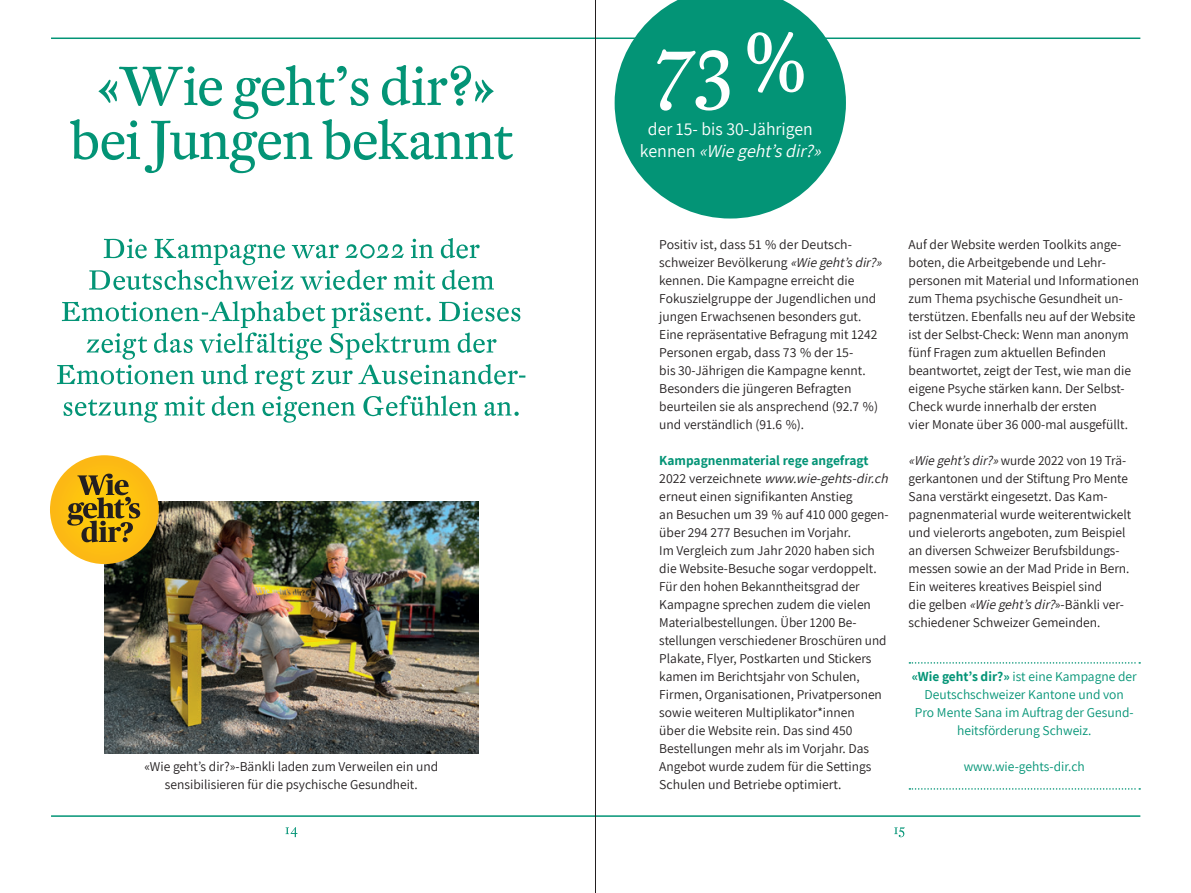
<style>
.page{position:relative;width:1191px;height:893px;background:#fff}
.page>*{position:absolute;margin:0;border:0;box-sizing:border-box;transform-origin:0 0}
.t1{font:18px/22.5px "Assistant";color:#fff;text-align:center}
.t2{font:13.5px/18px "Assistant";color:#231f20}
.t3{font:13.5px/18px "Assistant";color:#039476;text-align:center}
.s1{font-style:italic}
.s2{font-weight:700;color:#039476}
.s3{font-weight:700}
</style>
<div class="page">
<hr style="left:51px;top:38px;width:544px;height:1px;background:#039476">
<hr style="left:596px;top:38px;width:544px;height:1px;background:#039476">
<hr style="left:51px;top:815px;width:544px;height:2px;background:#039476">
<hr style="left:596px;top:815px;width:544px;height:2px;background:#039476">
<hr style="left:595px;top:0;width:1px;height:893px;background:#231f20">
<svg style="left:894px;top:827px;width:10px;height:10px"></svg>
<svg style="left:285px;top:827px;width:12px;height:10px"></svg>
<svg style="left:70px;top:65px;width:443px;height:108px"></svg>
<svg style="left:57px;top:301px;width:468px;height:122px"></svg>
<svg style="left:89px;top:238px;width:405px;height:52px"></svg>
<svg style="left:909px;top:662px;width:231px;height:2px"></svg>
<svg style="left:909px;top:788px;width:231px;height:2px"></svg>
<img style="left:104px;top:501px;width:374px;height:252px">
<svg style="left:614px;top:0;width:232px;height:219px;fill:#039476"></svg>
<svg style="left:657px;top:32px;width:146px;height:79px"></svg>
<div style="left:50px;top:455px;width:109px;height:109px;background:#fcba14;border-radius:54px"></div>
<svg style="left:67px;top:473px;width:73px;height:69px"></svg>
<p class="t2" style="left:144px;top:757px;width:295px;text-align:center">«Wie geht’s dir?»-Bänkli laden zum Verweilen ein und sensibilisieren für die psychische Gesundheit.</p>
<h1 class="t1" style="left:640px;top:117px;width:187px">der 15- bis 30-Jährigen<br>k e n n e n <span class="s1">«Wiegeht’sdir?»</span></h1>
<p class="t2" style="left:659px;top:235px;width:227px">Positiv ist, dass 51 % der Deutsch&shy;schweizer Bevölkerung <span class="s1">«Wiegeht’sdir?» </span>kennen. Die Kampagne erreicht die Fokuszielgruppe der Jugendlichen und jungen Erwachsenen besonders gut.<br>Eine repräsentative Befragung mit 1242<br>Personen ergab, dass 73 % der 15-<br>bis 30-Jährigen die Kampagne kennt.<br>Besonders die jüngeren Befragten beurteilen sie als ansprechend (92.7 %) und verständlich (91.6 %).</p>
<p class="t2" style="left:659px;top:451px;width:234px"><span class="s2">Kampagnenmaterial rege angefragt<br></span>2 0 2 2 ve rz e i c h n ete <span class="s1">www.wie-gehts-dir.ch </span>erneut einen signifikanten Anstieg<br>an Besuchen um 39 % auf 410 000 gegen&shy;über 294 277 Besuchen im Vorjahr.<br>Im Vergleich zum Jahr 2020 haben sich die Website-Besuche sogar verdoppelt.<br>Für den hohen Bekanntheitsgrad der Kampagne sprechen zudem die vielen Materialbestellungen. Über 1200 Be----- stellungen verschiedener Broschüren und Plakate, Flyer, Postkarten und Stickers kamen im Berichtsjahr von Schulen, Firmen, Organisationen, Privatpersonen sowie weiteren Multiplikator*innen<br>über die Website rein. Das sind 450<br>Bestellungen mehr als im Vorjahr. Das Angebot wurde zudem für die Settings Schulen und Betriebe optimiert.</p>
<p class="t2" style="left:908px;top:235px;width:232px">Auf der Website werden Toolkits ange-- boten, die Arbeitgebende und Lehr&shy;personen mit Material und Informationen zum Thema psychische Gesundheit un&shy;terstützen. Ebenfalls neu auf der Website ist der Selbst-Check: Wenn man anonym fünf Fragen zum aktuellen Befinden beantwortet, zeigt der Test, wie man die eigene Psyche stärken kann. Der Selbst-Check wurde innerhalb der ersten<br>vier Monate über 36 000-mal ausgefüllt.</p>
<p class="t2" style="left:908px;top:451px;width:224px"><span class="s1">«Wiegeht’sdir?»</span>wurde 2022 von 19 Trä&shy;gerkantonen und der Stiftung Pro Mente Sana verstärkt eingesetzt. Das Kam&shy;pagnenmaterial wurde weiterentwickelt und vielerorts angeboten, zum Beispiel an diversen Schweizer Berufsbildungs&shy;messen sowie an der Mad Pride in Bern.<br>Ein weiteres kreatives Beispiel sind<br>die gelben <span class="s1">«Wiegeht’sdir?</span>»-Bänkli ver&shy;schiedener Schweizer Gemeinden.</p>
<p class="t3" style="left:911px;top:667px;width:227px"><span class="s3">«Wie geht’s dir?»</span> ist eine Kampagne der Deutschschweizer Kantone und von<br>Pro Mente Sana im Auftrag der Gesund&shy;heitsförderung Schweiz.</p>
<p class="t3" style="left:963px;top:757px;width:123px">www.wie-gehts-dir.ch</p>
</div>
